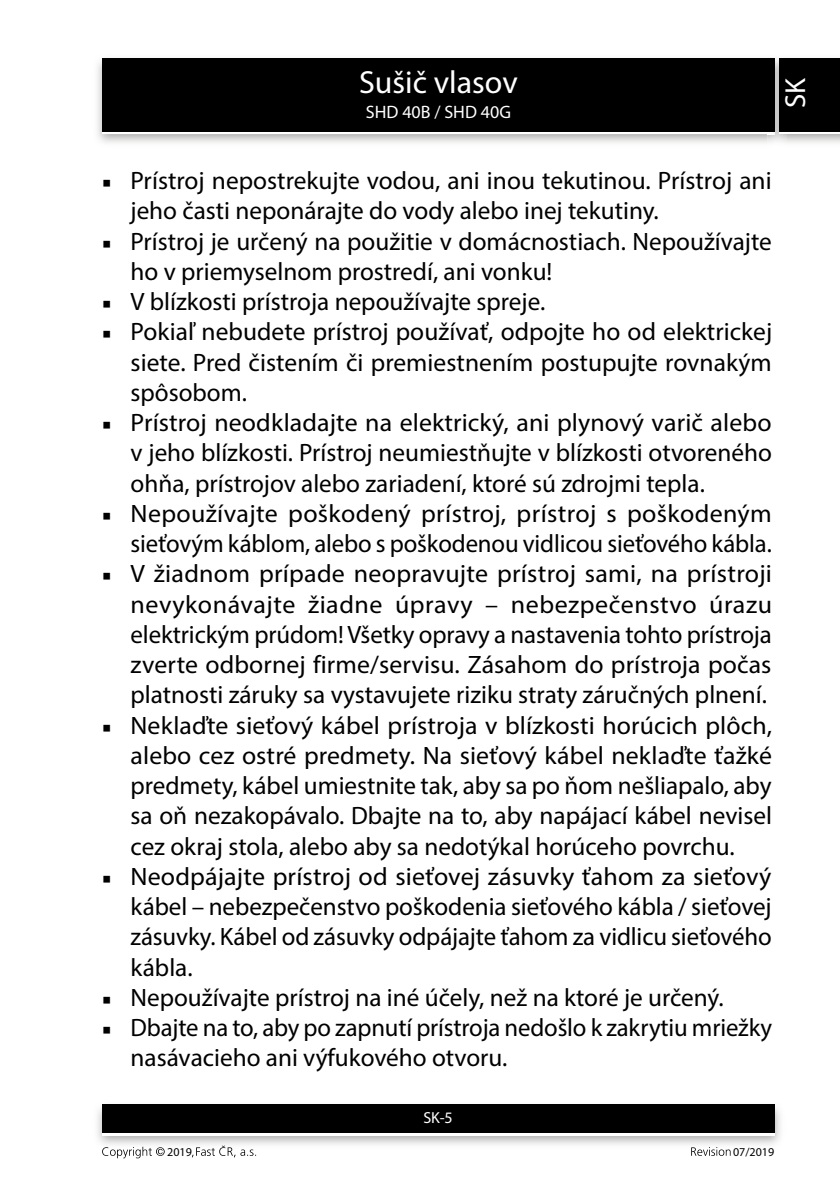
<style>
.page{position:relative;width:840px;height:1191px;background:#fff}
.page>*{position:absolute;margin:0;border:0;box-sizing:border-box;transform-origin:0 0}
.t1{font:32px "Myriad Pro";color:#fff}
.t2{font:29px "Myriad Pro";color:#fff}
.t3{font:25.2px/30.2px "Myriad Pro";color:#000;text-align:justify}
.t4{font:18px "Myriad Pro";color:#fff}
.t5{font:16px "Myriad Pro";color:#fff}
.t6{font:12px "Myriad Pro";color:#000}
.s1{font-family:"Minion Pro";font-size:23px}
</style>
<div class="page">
<div style="left:102px;top:61px;width:672px;height:73px;background:linear-gradient(to right,#000,#000)"></div>
<div style="left:102px;top:58px;width:672px;height:73px;background:#000"></div>
<img style="left:97px;top:1104px;width:684px;height:41px">
<div style="left:102px;top:1107px;width:672px;height:28px;background:linear-gradient(to right,#fff,#fff)"></div>
<div style="left:102px;top:1104px;width:672px;height:28px;background:#000"></div>
<img style="left:767px;top:56px;width:18px;height:89px">
<svg style="left:767px;top:131px;width:7px;height:3px"></svg>
<img style="left:767px;top:58px;width:7px;height:3px">
<img style="left:767px;top:61px;width:7px;height:70px">
<div style="left:778px;top:61px;width:61px;height:73px;background:linear-gradient(to right,#000,#000)"></div>
<div style="left:778px;top:58px;width:61px;height:73px;background:#000"></div>
<svg style="left:102px;top:1146px;width:63px;height:12px"></svg>
<svg style="left:192px;top:1145px;width:64px;height:12px"></svg>
<svg style="left:691px;top:1147px;width:39px;height:8px"></svg>
<p class="t1" style="left:359px;top:62px;width:160px">Sušič vlasov</p>
<p class="t4" style="left:365px;top:101px;width:146px">SHD 40B / SHD 40G</p>
<p class="t2" style="left:777px;top:108px;width:32px;rotate:-90deg">SK</p>
<p class="t3" style="left:130px;top:165px;width:642px;text-indent:-28px"><span class="s1">■</span> Prístroj nepostrekujte vodou, ani inou tekutinou. Prístroj ani jeho časti neponárajte do vody alebo inej tekutiny.</p>
<p class="t3" style="left:130px;top:226px;width:642px;text-indent:-28px"><span class="s1">■</span> Prístroj je určený na použitie v domácnostiach. Nepoužívajte ho v priemyselnom prostredí, ani vonku!</p>
<p class="t3" style="left:102px;top:286px;width:444px"><span class="s1">■</span> V blízkosti prístroja nepoužívajte spreje.</p>
<p class="t3" style="left:130px;top:316px;width:642px;text-indent:-28px"><span class="s1">■</span> Pokiaľ nebudete prístroj používať, odpojte ho od elektrickej siete. Pred čistením či premiestnením postupujte rovnakým spôsobom.</p>
<p class="t3" style="left:130px;top:407px;width:642px;text-indent:-28px"><span class="s1">■</span> Prístroj neodkladajte na elektrický, ani plynový varič alebo v jeho blízkosti. Prístroj neumiestňujte v blízkosti otvoreného ohňa, prístrojov alebo zariadení, ktoré sú zdrojmi tepla.</p>
<p class="t3" style="left:102px;top:498px;width:670px;text-align:right"><span class="s1">■</span> Nepoužívajte poškodený prístroj, prístroj s poškodeným sieťovým káblom, alebo s poškodenou vidlicou sieťového kábla.</p>
<p class="t3" style="left:130px;top:558px;width:642px;text-indent:-28px"><span class="s1">■</span> V žiadnom prípade neopravujte prístroj sami, na prístroji nevykonávajte žiadne úpravy – nebezpečenstvo úrazu elektrickým prúdom! Všetky opravy a nastavenia tohto prístroja zverte odbornej firme/servisu. Zásahom do prístroja počas platnosti záruky sa vystavujete riziku straty záručných plnení.</p>
<p class="t3" style="left:130px;top:709px;width:642px;text-indent:-28px"><span class="s1">■</span> Neklaďte sieťový kábel prístroja v blízkosti horúcich plôch, alebo cez ostré predmety. Na sieťový kábel neklaďte ťažké predmety, kábel umiestnite tak, aby sa po ňom nešliapalo, aby sa oň nezakopávalo. Dbajte na to, aby napájací kábel nevisel cez okraj stola, alebo aby sa nedotýkal horúceho povrchu.</p>
<p class="t3" style="left:130px;top:861px;width:642px;text-indent:-28px"><span class="s1">■</span> Neodpájajte prístroj od sieťovej zásuvky ťahom za sieťový kábel – nebezpečenstvo poškodenia sieťového kábla / sieťovej zásuvky. Kábel od zásuvky odpájajte ťahom za vidlicu sieťového kábla.</p>
<p class="t3" style="left:102px;top:982px;width:622px"><span class="s1">■</span> Nepoužívajte prístroj na iné účely, než na ktoré je určený.</p>
<p class="t3" style="left:130px;top:1012px;width:642px;text-indent:-28px"><span class="s1">■</span> Dbajte na to, aby po zapnutí prístroja nedošlo k zakrytiu mriežky nasávacieho ani výfukového otvoru.</p>
<p class="t5" style="left:423px;top:1108px;width:31px">SK-5</p>
<p class="t6" style="left:167px;top:1144px;width:26px">2019</p>
<p class="t6" style="left:732px;top:1144px;width:43px">07/2019</p>
</div>
